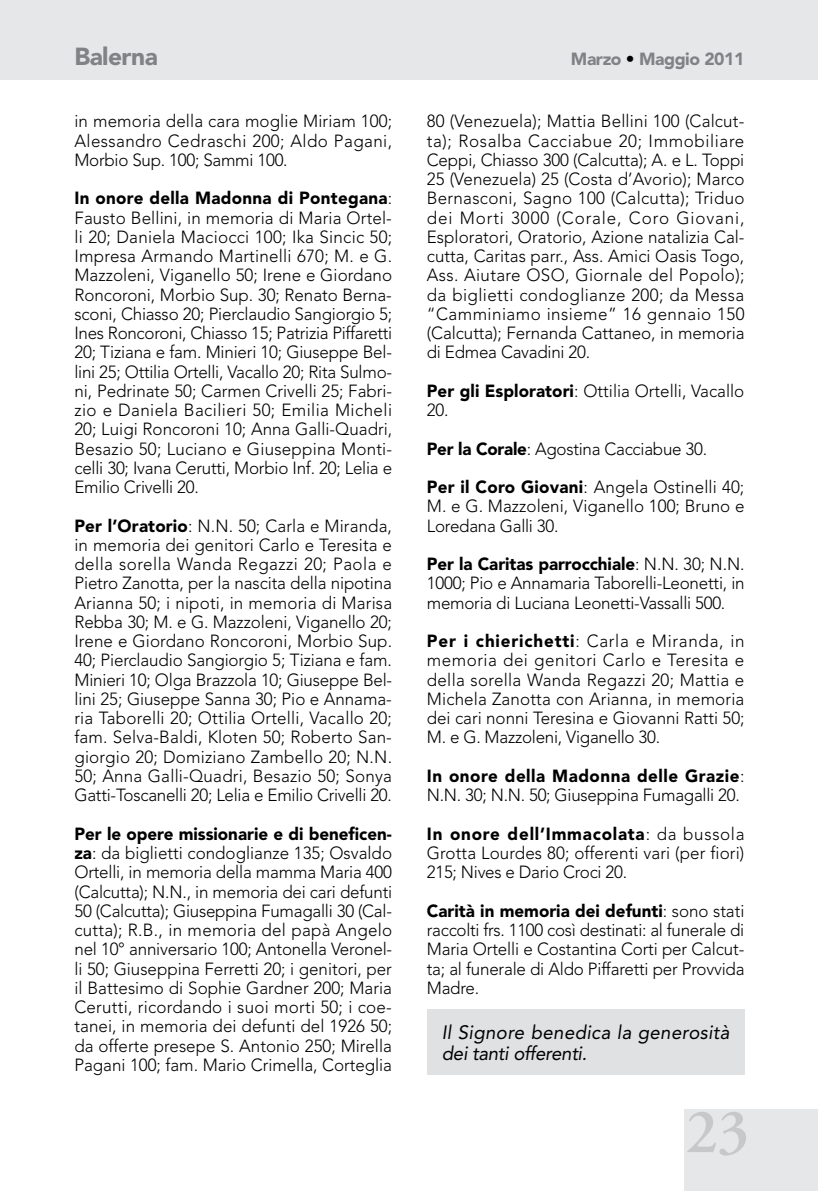
<style>
.page{position:relative;width:819px;height:1191px;background:#fff}
.page>*{position:absolute;margin:0;border:0;box-sizing:border-box;transform-origin:0 0}
.t1{font:600 63px "Adobe Garamond Pro";color:#c7c8ca}
.t2{font:900 24.5px "Avenir";letter-spacing:-.025em;color:#808285}
.t3{font:italic 19.25px/21px "Avenir";letter-spacing:.02em;color:#000}
.t4{font:300 17.5px/19.2px "Avenir";letter-spacing:-.01em;color:#000;text-align:justify}
.t5{font:900 17.5px "Avenir";letter-spacing:-.025em;color:#808285}
.s1{font-weight:900}
</style>
<div class="page">
<div style="left:0;top:1px;width:817px;height:78px;background:#e6e7e8"></div>
<div style="left:685px;top:1109px;width:132px;height:82px;background:#e6e7e8"></div>
<div style="left:427px;top:1008px;width:317px;height:66px;background:#e0e1e2"></div>
<h2 class="t2" style="left:74px;top:42px;width:85px">Balerna</h2>
<p class="t5" style="left:571px;top:48px;width:175px">Marzo Maggio 2011</p>
<p class="t4" style="left:74px;top:112px;width:319px">in memoria della cara moglie Miriam 100; Alessandro Cedraschi 200; Aldo Pagani, Morbio Sup. 100; Sammi 100.</p>
<p class="t4" style="left:74px;top:189px;width:319px"><span class="s1">In onore della Madonna di Pontegana</span>:<br>Fausto Bellini, in memoria di Maria Ortel&shy;li 20; Daniela Maciocci 100; Ika Sincic 50; Impresa Armando Martinelli 670; M. e G.<br>Mazzoleni, Viganello 50; Irene e Giordano Roncoroni, Morbio Sup. 30; Renato Berna&shy;sconi, Chiasso 20; Pierclaudio Sangiorgio 5; Ines Roncoroni, Chiasso 15; Patrizia Piffaretti 20; Tiziana e fam. Minieri 10; Giuseppe Bel&shy;lini 25; Ottilia Ortelli, Vacallo 20; Rita Sulmo&shy;ni, Pedrinate 50; Carmen Crivelli 25; Fabri&shy;zio e Daniela Bacilieri 50; Emilia Micheli 20; Luigi Roncoroni 10; Anna Galli-Quadri, Besazio 50; Luciano e Giuseppina Monti&shy;celli 30; Ivana Cerutti, Morbio Inf. 20; Lelia e Emilio Crivelli 20.</p>
<p class="t4" style="left:74px;top:516px;width:319px"><span class="s1">Per l’Oratorio</span>: N.N. 50; Carla e Miranda, in memoria dei genitori Carlo e Teresita e della sorella Wanda Regazzi 20; Paola e Pietro Zanotta, per la nascita della nipotina Arianna 50; i nipoti, in memoria di Marisa Rebba 30; M. e G. Mazzoleni, Viganello 20; Irene e Giordano Roncoroni, Morbio Sup.<br>40; Pierclaudio Sangiorgio 5; Tiziana e fam.<br>Minieri 10; Olga Brazzola 10; Giuseppe Bel&shy;lini 25; Giuseppe Sanna 30; Pio e Annama&shy;ria Taborelli 20; Ottilia Ortelli, Vacallo 20; fam. Selva-Baldi, Kloten 50; Roberto San&shy;giorgio 20; Domiziano Zambello 20; N.N.<br>50; Anna Galli-Quadri, Besazio 50; Sonya Gatti-Toscanelli 20; Lelia e Emilio Crivelli 20.</p>
<p class="t4" style="left:74px;top:824px;width:319px"><span class="s1">Per le opere missionarie e di beneficen&shy;za</span>: da biglietti condoglianze 135; Osvaldo Ortelli, in memoria della mamma Maria 400 (Calcutta); N.N., in memoria dei cari defunti 50 (Calcutta); Giuseppina Fumagalli 30 (Cal&shy;cutta); R.B., in memoria del papà Angelo nel 10° anniversario 100; Antonella Veronel&shy;li 50; Giuseppina Ferretti 20; i genitori, per il Battesimo di Sophie Gardner 200; Maria Cerutti, ricordando i suoi morti 50; i coe&shy;tanei, in memoria dei defunti del 1926 50; da offerte presepe S. Antonio 250; Mirella Pagani 100; fam. Mario Crimella, Corteglia</p>
<p class="t4" style="left:427px;top:112px;width:319px">80 (Venezuela); Mattia Bellini 100 (Calcut&shy;ta); Rosalba Cacciabue 20; Immobiliare Ceppi, Chiasso 300 (Calcutta); A. e L. Toppi 25 (Venezuela) 25 (Costa d’Avorio); Marco Bernasconi, Sagno 100 (Calcutta); Triduo dei Morti 3000 (Corale, Coro Giovani, Esploratori, Oratorio, Azione natalizia Cal&shy;cutta, Caritas parr., Ass. Amici Oasis Togo, Ass. Aiutare OSO, Giornale del Popolo); da biglietti condoglianze 200; da Messa “Camminiamo insieme” 16 gennaio 150 (Calcutta); Fernanda Cattaneo, in memoria di Edmea Cavadini 20.</p>
<p class="t4" style="left:427px;top:381px;width:319px"><span class="s1">Per gli Esploratori</span>: Ottilia Ortelli, Vacallo<br>20.</p>
<p class="t4" style="left:427px;top:439px;width:282px"><span class="s1">Per la Corale</span>: Agostina Cacciabue 30.</p>
<p class="t4" style="left:427px;top:477px;width:319px"><span class="s1">Per il Coro Giovani</span>: Angela Ostinelli 40; M. e G. Mazzoleni, Viganello 100; Bruno e Loredana Galli 30.</p>
<p class="t4" style="left:427px;top:554px;width:319px"><span class="s1">Per la Caritas parrocchiale</span>: N.N. 30; N.N.<br>1000; Pio e Annamaria Taborelli-Leonetti, in memoria di Luciana Leonetti-Vassalli 500.</p>
<p class="t4" style="left:427px;top:631px;width:319px"><span class="s1">Per i chierichetti</span>: Carla e Miranda, in memoria dei genitori Carlo e Teresita e della sorella Wanda Regazzi 20; Mattia e Michela Zanotta con Arianna, in memoria dei cari nonni Teresina e Giovanni Ratti 50; M. e G. Mazzoleni, Viganello 30.</p>
<p class="t4" style="left:427px;top:766px;width:319px"><span class="s1">In onore della Madonna delle Grazie</span>:<br>N.N. 30; N.N. 50; Giuseppina Fumagalli 20.</p>
<p class="t4" style="left:427px;top:824px;width:319px"><span class="s1">In onore dell’Immacolata</span>: da bussola Grotta Lourdes 80; offerenti vari (per fiori)<br>215; Nives e Dario Croci 20.</p>
<p class="t4" style="left:427px;top:901px;width:319px"><span class="s1">Carità in memoria dei defunti</span>: sono stati raccolti frs. 1100 così destinati: al funerale di Maria Ortelli e Costantina Corti per Calcut&shy;ta; al funerale di Aldo Piffaretti per Provvida Madre.</p>
<p class="t3" style="left:441px;top:1022px;width:289px">Il Signore benedica la generosità dei tanti offerenti.</p>
<h1 class="t1" style="left:685px;top:1095px;width:65px">23</h1>
</div>
